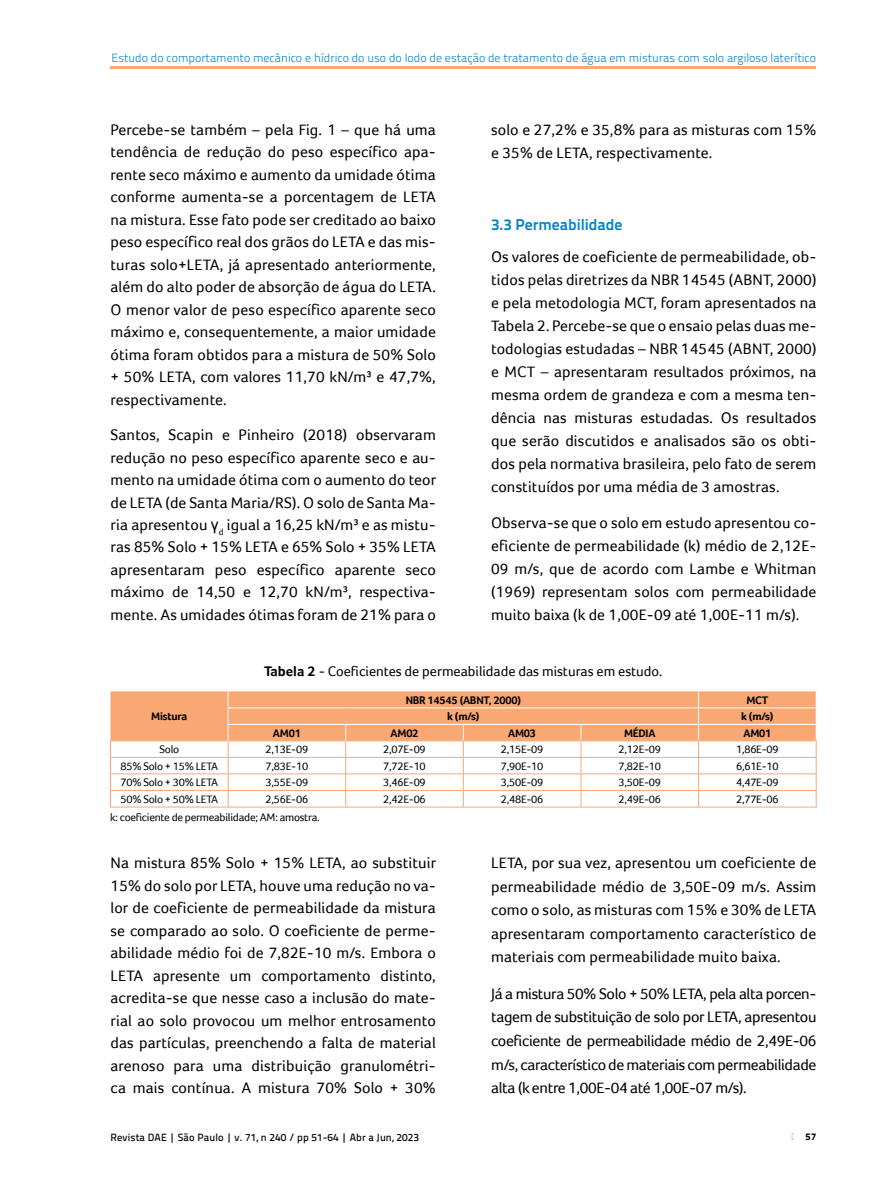
<style>
.page{position:relative;width:893px;height:1191px;background:#fff}
.page>*{position:absolute;margin:0;border:0;box-sizing:border-box;transform-origin:0 0}
.t1{font:15.75px/22.5px "Foco";letter-spacing:.01em;color:#000;text-align:justify}
.t2{font:700 15.75px "Titillium Text 22 L";color:#0083c6}
.t3{font:14.25px "Foco";color:#000}
.t4{font:300 12px "Titillium Text 22 L";color:#0083c6}
.t5{font:11.25px "Foco";letter-spacing:-.02em;color:#000}
.t6{font:700 11.25px "Foco";letter-spacing:-.02em;color:#000}
.t7{font:500 10.5px "Titillium Text 22 L";letter-spacing:.01em;color:#000}
.t8{font:800 9.75px "Titillium Text 22 L";color:#000}
.s1{font-family:"Arial"}
.s2{font-weight:700}
</style>
<div class="page">
<svg style="left:791px;top:1133px;width:2px;height:6px"></svg>
<hr style="left:110px;top:806px;width:118px;height:1px;background:#f9a773">
<hr style="left:228px;top:806px;width:118px;height:1px;background:#f9a773">
<hr style="left:346px;top:806px;width:117px;height:1px;background:#f9a773">
<hr style="left:463px;top:806px;width:118px;height:1px;background:#f9a773">
<hr style="left:581px;top:806px;width:118px;height:1px;background:#f9a773">
<hr style="left:699px;top:806px;width:118px;height:1px;background:#f9a773">
<svg style="left:110px;top:691px;width:707px;height:115px"></svg>
<hr style="left:111px;top:66px;width:705px;height:3px;background:#f9a773">
<p class="t4" style="left:112px;top:49px;width:706px">Estudo do comportamento mecânico e hídrico do uso do lodo de estação de tratamento de água em misturas com solo argiloso laterítico</p>
<p class="t1" style="left:111px;top:118px;width:327px">Percebe-se também – pela Fig. 1 – que há uma tendência de redução do peso específico apa&shy;rente seco máximo e aumento da umidade ótima conforme aumenta-se a porcentagem de LETA na mistura. Esse fato pode ser creditado ao baixo peso específico real dos grãos do LETA e das mis&shy;turas solo+LETA, já apresentado anteriormente, além do alto poder de absorção de água do LETA.<br>O menor valor de peso específico aparente seco máximo e, consequentemente, a maior umidade ótima foram obtidos para a mistura de 50% Solo + 50% LETA, com valores 11,70 kN/m³ e 47,7%, respectivamente.</p>
<p class="t1" style="left:111px;top:423px;width:327px">Santos, Scapin e Pinheiro (2018) observaram redução no peso específico aparente seco e au&shy;mento na umidade ótima com o aumento do teor de LETA (de Santa Maria/RS). O solo de Santa Ma&shy;ria apresentou <span class="s1">γ</span><sub>d</sub> igual a 16,25 kN/m³ e as mistu&shy;ras 85% Solo + 15% LETA e 65% Solo + 35% LETA apresentaram peso específico aparente seco máximo de 14,50 e 12,70 kN/m³, respectiva&shy;mente. As umidades ótimas foram de 21% para o</p>
<p class="t1" style="left:491px;top:118px;width:327px;line-height:23px">solo e 27,2% e 35,8% para as misturas com 15% e 35% de LETA, respectivamente.</p>
<p class="t2" style="left:491px;top:213px;width:133px">3.3 Permeabilidade</p>
<p class="t1" style="left:491px;top:245px;width:327px;line-height:23px">Os valores de coeficiente de permeabilidade, ob&shy;tidos pelas diretrizes da NBR 14545 (ABNT, 2000) e pela metodologia MCT, foram apresentados na Tabela 2. Percebe-se que o ensaio pelas duas me&shy;todologias estudadas – NBR 14545 (ABNT, 2000) e MCT – apresentaram resultados próximos, na mesma ordem de grandeza e com a mesma ten&shy;dência nas misturas estudadas. Os resultados que serão discutidos e analisados são os obti&shy;dos pela normativa brasileira, pelo fato de serem constituídos por uma média de 3 amostras.</p>
<p class="t1" style="left:491px;top:511px;width:327px;line-height:23px">Observa-se que o solo em estudo apresentou co&shy;eficiente de permeabilidade (k) médio de 2,12E-09 m/s, que de acordo com Lambe e Whitman (1969) representam solos com permeabilidade muito baixa (k de 1,00E-09 até 1,00E-11 m/s).</p>
<p class="t6" style="left:151px;top:709px;width:38px">Mistura</p>
<p class="t3" style="left:264px;top:663px;width:400px"><span class="s2">Tabela 2</span> - Coeficientes de permeabilidade das misturas em estudo.</p>
<p class="t6" style="left:406px;top:693px;width:117px">NBR 14545 (ABNT, 2000)</p>
<p class="t6" style="left:746px;top:693px;width:23px">MCT</p>
<p class="t6" style="left:447px;top:709px;width:34px">k (m/s)</p>
<p class="t6" style="left:741px;top:709px;width:34px">k (m/s)</p>
<p class="t6" style="left:273px;top:726px;width:29px">AM01</p>
<p class="t6" style="left:391px;top:726px;width:29px">AM02</p>
<p class="t6" style="left:508px;top:726px;width:29px">AM03</p>
<p class="t6" style="left:624px;top:726px;width:33px">MÉDIA</p>
<p class="t6" style="left:743px;top:726px;width:29px">AM01</p>
<p class="t5" style="left:159px;top:743px;width:21px">Solo</p>
<p class="t5" style="left:266px;top:743px;width:44px">2,13E-09</p>
<p class="t5" style="left:383px;top:743px;width:44px">2,07E-09</p>
<p class="t5" style="left:501px;top:743px;width:44px">2,15E-09</p>
<p class="t5" style="left:618px;top:743px;width:44px">2,12E-09</p>
<p class="t5" style="left:736px;top:743px;width:44px">1,86E-09</p>
<p class="t5" style="left:120px;top:759px;width:99px">85% Solo + 15% LETA</p>
<p class="t5" style="left:266px;top:759px;width:44px">7,83E-10</p>
<p class="t5" style="left:383px;top:759px;width:44px">7,72E-10</p>
<p class="t5" style="left:501px;top:759px;width:44px">7,90E-10</p>
<p class="t5" style="left:618px;top:759px;width:44px">7,82E-10</p>
<p class="t5" style="left:736px;top:759px;width:44px">6,61E-10</p>
<p class="t5" style="left:120px;top:776px;width:99px">70% Solo + 30% LETA</p>
<p class="t5" style="left:266px;top:776px;width:44px">3,55E-09</p>
<p class="t5" style="left:383px;top:776px;width:44px">3,46E-09</p>
<p class="t5" style="left:501px;top:776px;width:44px">3,50E-09</p>
<p class="t5" style="left:618px;top:776px;width:44px">3,50E-09</p>
<p class="t5" style="left:736px;top:776px;width:44px">4,47E-09</p>
<p class="t5" style="left:120px;top:792px;width:99px">50% Solo + 50% LETA</p>
<p class="t5" style="left:266px;top:792px;width:44px">2,56E-06</p>
<p class="t5" style="left:383px;top:792px;width:44px">2,42E-06</p>
<p class="t5" style="left:501px;top:792px;width:44px">2,48E-06</p>
<p class="t5" style="left:618px;top:792px;width:44px">2,49E-06</p>
<p class="t5" style="left:736px;top:792px;width:44px">2,77E-06</p>
<p class="t5" style="left:110px;top:810px;width:211px">k: coeficiente de permeabilidade; AM: amostra.</p>
<p class="t1" style="left:111px;top:851px;width:327px">Na mistura 85% Solo + 15% LETA, ao substituir 15% do solo por LETA, houve uma redução no va&shy;lor de coeficiente de permeabilidade da mistura se comparado ao solo. O coeficiente de perme&shy;abilidade médio foi de 7,82E-10 m/s. Embora o LETA apresente um comportamento distinto, acredita-se que nesse caso a inclusão do mate&shy;rial ao solo provocou um melhor entrosamento das partículas, preenchendo a falta de material arenoso para uma distribuição granulométri&shy;ca mais contínua. A mistura 70% Solo + 30%</p>
<p class="t1" style="left:491px;top:851px;width:327px;line-height:23.5px">LETA, por sua vez, apresentou um coeficiente de permeabilidade médio de 3,50E-09 m/s. Assim como o solo, as misturas com 15% e 30% de LETA apresentaram comportamento característico de materiais com permeabilidade muito baixa.</p>
<p class="t1" style="left:491px;top:981px;width:327px;line-height:23.5px">Já a mistura 50% Solo + 50% LETA, pela alta porcen&shy;tagem de substituição de solo por LETA, apresentou coeficiente de permeabilidade médio de 2,49E-06 m/s, característico de materiais com permeabilidade alta (k entre 1,00E-04 até 1,00E-07 m/s).</p>
<p class="t7" style="left:111px;top:1129px;width:310px">Revista DAE | São Paulo | v. 71, n 240 / pp 51-64 | Abr a Jun, 2023</p>
<p class="t8" style="left:805px;top:1129px;width:13px">57</p>
</div>
